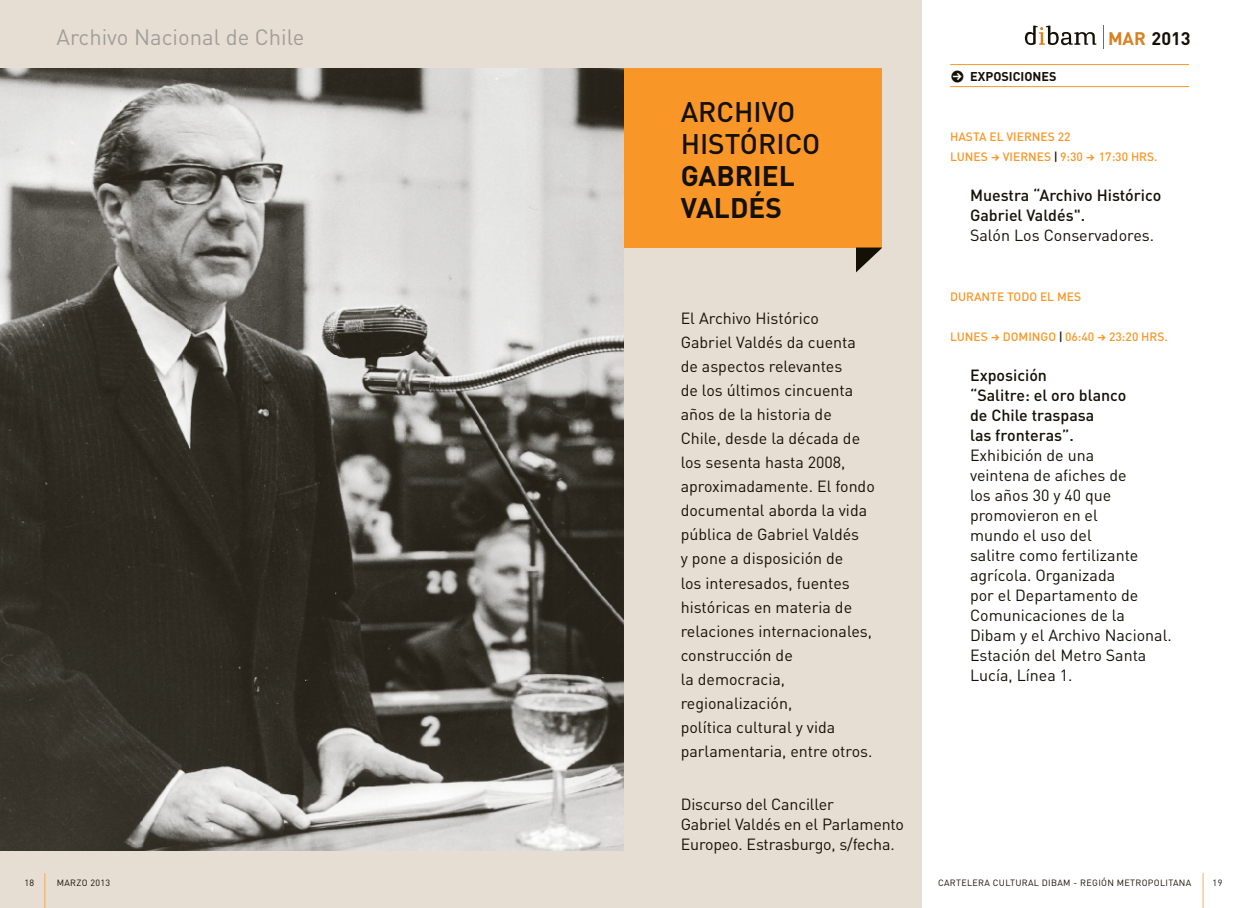
<style>
.page{position:relative;width:1248px;height:908px;background:#fff}
.page>*{position:absolute;margin:0;border:0;box-sizing:border-box;transform-origin:0 0}
.t1{font:500 28px/32px "DIN";color:#141006}
.t2{font:700 28px/32px "DIN";color:#141006}
.t3{font:22px "DIN";color:#a19f9b}
.t4{font:700 18px "DIN";color:#141006}
.t5{font:16px/24px "DIN";color:#141006}
.t6{font:500 16px/20px "DIN";color:#141006}
.t7{font:700 12.6px "DIN";color:#141006}
.t8{font:500 12px/20px "DIN";color:#f89728}
.t9{font:9px "DIN";letter-spacing:.035em;color:#141006}
.s1{font-family:"Digna Picto";font-weight:400;font-size:16px}
.s2{color:#d68222}
.s3{font-family:"Digna Picto";font-weight:400}
.s4{color:#141006}
</style>
<div class="page">
<div style="left:0;top:0;width:921px;height:907px;background:#e7ded3"></div>
<div style="left:531px;top:68px;width:351px;height:179px;background:#f89728"></div>
<svg style="left:855px;top:247px;width:27px;height:25px"></svg>
<hr style="left:950px;top:86px;width:238px;height:1px;background:#f89728">
<hr style="left:950px;top:64px;width:238px;height:1px;background:#f89728">
<img style="left:0;top:68px;width:624px;height:782px">
<svg style="left:1202px;top:873px;width:1px;height:34px"></svg>
<svg style="left:1024px;top:25px;width:72px;height:20px"></svg>
<svg style="left:1103px;top:25px;width:1px;height:24px"></svg>
<svg style="left:44px;top:873px;width:1px;height:34px"></svg>
<h2 class="t3" style="left:57px;top:23px;width:249px">Archivo Nacional de Chile</h2>
<p class="t9" style="left:24px;top:877px;width:11px">18</p>
<p class="t9" style="left:57px;top:877px;width:55px">MARZO 2013</p>
<h1 class="t1" style="left:680px;top:94px;width:141px">ARCHIVO<br>HISTÓRICO</h1>
<h1 class="t2" style="left:680px;top:158px;width:116px">GABRIEL<br>VALDÉS</h1>
<p class="t5" style="left:680px;top:306px;width:196px">El Archivo Histórico<br>Gabriel Valdés da cuenta de aspectos relevantes<br>de los últimos cincuenta años de la historia de<br>Chile, desde la década de los sesenta hasta 2008, aproximadamente. El fondo documental aborda la vida pública de Gabriel Valdés<br>y pone a disposición de<br>los interesados, fuentes históricas en materia de relaciones internacionales, construcción de<br>la democracia, regionalización,<br>política cultural y vida parlamentaria, entre otros.</p>
<p class="t5" style="left:680px;top:793px;width:225px;line-height:20px">Discurso del Canciller<br>Gabriel Valdés en el Parlamento<br>Europeo. Estrasburgo, s/fecha.</p>
<p class="t7" style="left:950px;top:68px;width:108px"><span class="s1">á</span> EXPOSICIONES</p>
<p class="t4" style="left:1107px;top:27px;width:84px"><span class="s2">MAR</span> 2013</p>
<p class="t8" style="left:950px;top:126px;width:209px">HASTA EL VIERNES 22<br>LUNES <span class="s3">a</span> VIERNES <span class="s4">|</span> 9:30 <span class="s3">a</span> 17:30 HRS.</p>
<p class="t6" style="left:969px;top:184px;width:193px">Muestra “Archivo Histórico<br>Gabriel Valdés".</p>
<p class="t5" style="left:969px;top:222px;width:185px">Salón Los Conservadores.</p>
<p class="t8" style="left:950px;top:286px;width:132px">DURANTE TODO EL MES</p>
<p class="t8" style="left:950px;top:326px;width:219px">LUNES <span class="s3">a</span> DOMINGO <span class="s4">|</span> 06:40 <span class="s3">a</span> 23:20 HRS.</p>
<p class="t6" style="left:969px;top:364px;width:158px">Exposición<br>“Salitre: el oro blanco de Chile traspasa<br>las fronteras”.</p>
<p class="t5" style="left:969px;top:444px;width:203px;line-height:20px">Exhibición de una<br>veintena de afiches de<br>los años 30 y 40 que promovieron en el<br>mundo el uso del<br>salitre como fertilizante agrícola. Organizada<br>por el Departamento de<br>Comunicaciones de la<br>Dibam y el Archivo Nacional.<br>Estación del Metro Santa<br>Lucía, Línea 1.</p>
<p class="t9" style="left:938px;top:877px;width:255px">CARTELERA CULTURAL DIBAM - REGIÓN METROPOLITANA</p>
<p class="t9" style="left:1212px;top:877px;width:11px">19</p>
</div>
